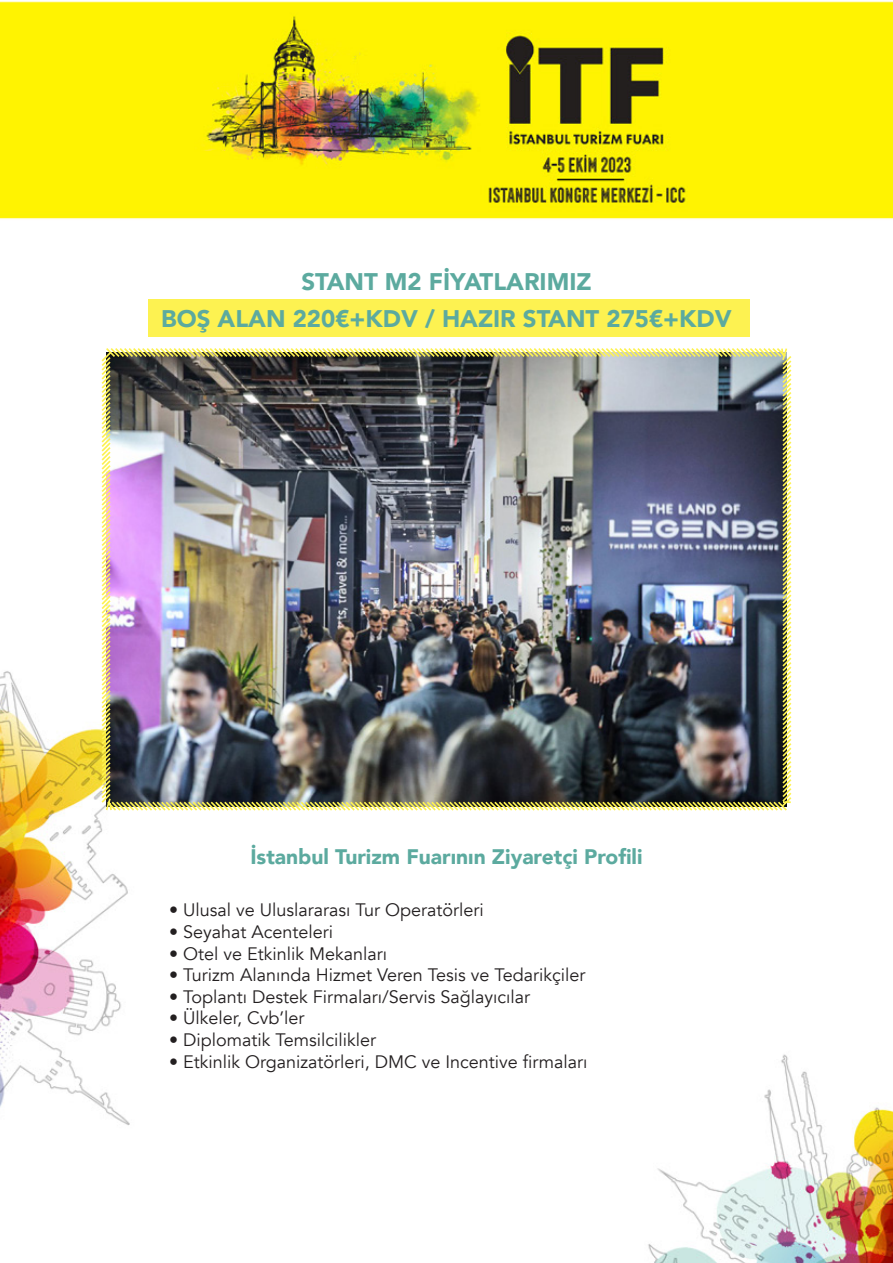
<style>
.page{position:relative;width:893px;height:1263px;background:#fff}
.page>*{position:absolute;margin:0;border:0;box-sizing:border-box;transform-origin:0 0}
.t1{font:900 24px "Avenir";color:#5caa9f}
.t2{font:900 21px "Avenir";color:#5caa9f}
.t3{font:18px "Avenir";color:#231f20}
</style>
<div class="page">
<img style="left:0;top:1px;width:893px;height:1262px">
<div style="left:148px;top:299px;width:602px;height:38px;background:#fdf251"></div>
<img style="left:100px;top:346px;width:693px;height:466px">
<h1 class="t1" style="left:301px;top:261px;width:292px">STANT M2 FİYATLARIMIZ</h1>
<h1 class="t1" style="left:161px;top:298px;width:572px">BOŞ ALAN 220€+KDV / HAZIR STANT 275€+KDV</h1>
<p class="t2" style="left:250px;top:838px;width:394px">İstanbul Turizm Fuarının Ziyaretçi Profili</p>
<p class="t3" style="left:169px;top:899px;width:316px">• Ulusal ve Uluslararası Tur Operatörleri</p>
<p class="t3" style="left:169px;top:921px;width:166px">• Seyahat Acenteleri</p>
<p class="t3" style="left:169px;top:943px;width:219px">• Otel ve Etkinlik Mekanları</p>
<p class="t3" style="left:169px;top:964px;width:418px">• Turizm Alanında Hizmet Veren Tesis ve Tedarikçiler</p>
<p class="t3" style="left:169px;top:986px;width:362px">• Toplantı Destek Firmaları/Servis Sağlayıcılar</p>
<p class="t3" style="left:169px;top:1007px;width:137px">• Ülkeler, Cvb’ler</p>
<p class="t3" style="left:169px;top:1029px;width:208px">• Diplomatik Temsilcilikler</p>
<p class="t3" style="left:169px;top:1051px;width:420px">• Etkinlik Organizatörleri, DMC ve Incentive firmaları</p>
</div>
